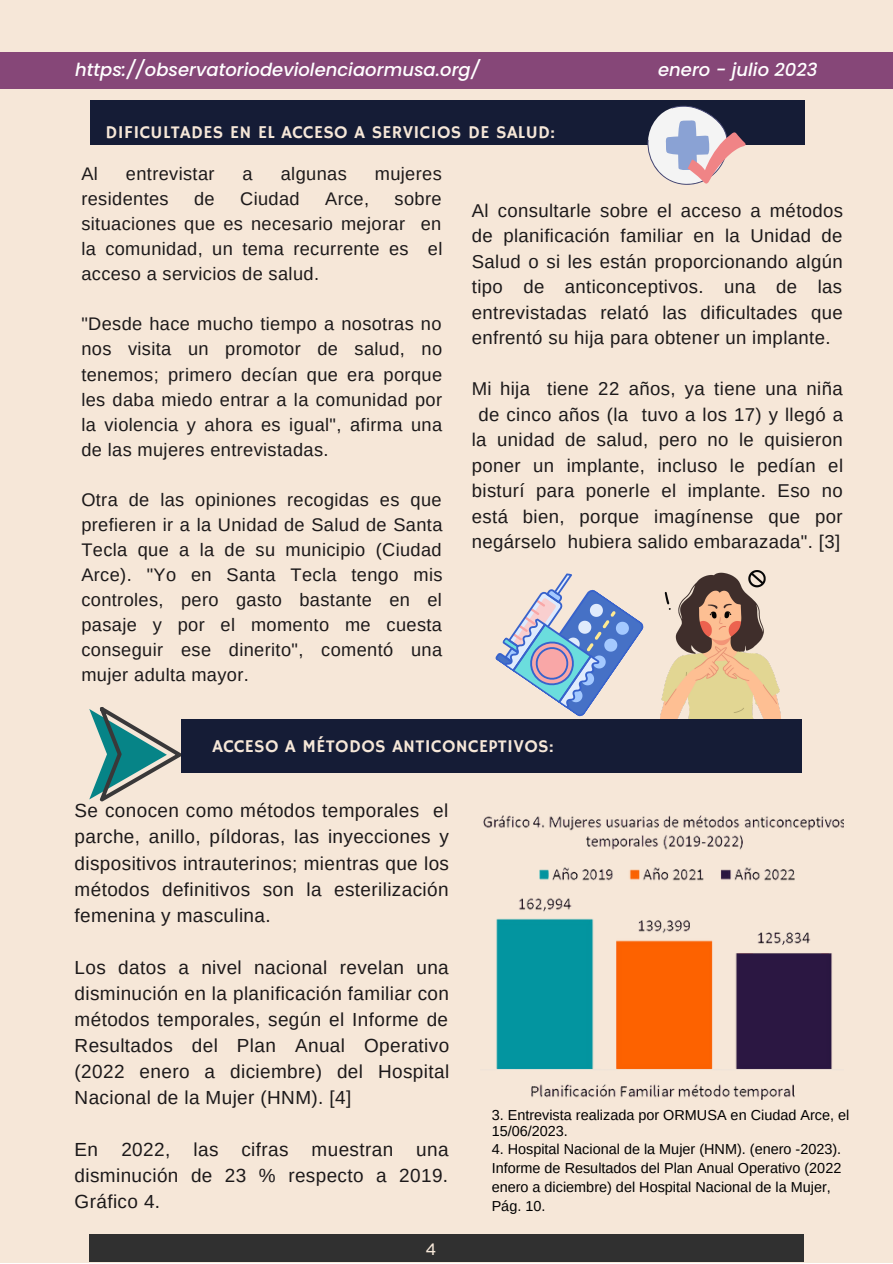
<style>
.page{position:relative;width:893px;height:1264px;background:#fff}
.page>*{position:absolute;margin:0;border:0;box-sizing:border-box;transform-origin:0 0}
.t1{font:18.9px/26.1px "Arimo";letter-spacing:.02em;color:#1c191a;text-align:justify}
.t2{font:18.6px/25.5px "Arimo";letter-spacing:.02em;color:#1c191a;text-align:justify}
.t3{font:18.15px/25px "Arimo";letter-spacing:.02em;color:#1c191a;text-align:justify}
.t4{font:18px "Hammersmith One";letter-spacing:.02em;color:#f6e7d8}
.t5{font:italic 500 18px "Poppins";color:#fff}
.t6{font:17.25px "Clear Sans";color:#f6e7d8}
.t7{font:14.4px/19px "Arimo";color:#000}
</style>
<div class="page">
<div style="left:0;top:0;width:892px;height:1262px;background:#f6e7d8"></div>
<div style="left:0;top:52px;width:892px;height:37px;background:#864778"></div>
<div style="left:89px;top:1234px;width:714px;height:27px;background:#303030"></div>
<svg style="left:89px;top:707px;width:92px;height:94px"></svg>
<img style="left:660px;top:570px;width:120px;height:149px">
<div style="left:181px;top:719px;width:620px;height:53px;background:#151c36"></div>
<svg style="left:495px;top:573px;width:149px;height:144px"></svg>
<div style="left:90px;top:100px;width:714px;height:45px;background:#151c36"></div>
<svg style="left:647px;top:105px;width:98px;height:80px"></svg>
<img style="left:483px;top:815px;width:360px;height:285px">
<p class="t5" style="left:75px;top:57px;width:406px">https://observatoriodeviolenciaormusa.org/</p>
<p class="t5" style="left:658px;top:57px;width:161px">enero - julio 2023</p>
<p class="t4" style="left:105px;top:121px;width:451px">DIFICULTADES EN EL ACCESO A SERVICIOS DE SALUD:</p>
<p class="t3" style="left:81px;top:161px;width:18px">Al</p>
<p class="t3" style="left:126px;top:161px;width:90px">entrevistar</p>
<p class="t3" style="left:242px;top:161px;width:12px">a</p>
<p class="t3" style="left:281px;top:161px;width:67px">algunas</p>
<p class="t3" style="left:375px;top:161px;width:68px">mujeres</p>
<p class="t3" style="left:81px;top:186px;width:89px">residentes</p>
<p class="t3" style="left:194px;top:186px;width:22px">de</p>
<p class="t3" style="left:240px;top:186px;width:61px">Ciudad</p>
<p class="t3" style="left:325px;top:186px;width:45px">Arce,</p>
<p class="t3" style="left:81px;top:186px;width:362px;text-indent:313px">sobre situaciones que es necesario mejorar en la comunidad, un tema recurrente es el acceso a servicios de salud.</p>
<p class="t3" style="left:81px;top:311px;width:362px">"Desde hace mucho tiempo a nosotras no nos visita un promotor de salud, no tenemos; primero decían que era porque les daba miedo entrar a la comunidad por la violencia y ahora es igual", afirma una de las mujeres entrevistadas.</p>
<p class="t3" style="left:81px;top:487px;width:362px">Otra de las opiniones recogidas es que prefieren ir a la Unidad de Salud de Santa Tecla que a la de su municipio (Ciudad Arce). "Yo en Santa Tecla tengo mis controles, pero gasto bastante en el pasaje y por el momento me cuesta conseguir ese dinerito", comentó una mujer adulta mayor.</p>
<p class="t2" style="left:472px;top:197px;width:373px">Al consultarle sobre el acceso a métodos de planificación familiar en la Unidad de Salud o si les están proporcionando algún tipo de anticonceptivos. una de las entrevistadas relató las dificultades que enfrentó su hija para obtener un implante.</p>
<p class="t2" style="left:472px;top:376px;width:373px;text-align:center">Mi hija tiene 22 años, ya tiene una niña de cinco años (la tuvo a los 17) y llegó a la unidad de salud, pero no le quisieron poner un implante, incluso le pedían el bisturí para ponerle el implante. Eso no está bien, porque imagínense que por negárselo hubiera salido embarazada". [3]</p>
<p class="t4" style="left:212px;top:736px;width:342px">ACCESO A MÉTODOS ANTICONCEPTIVOS:</p>
<p class="t1" style="left:75px;top:797px;width:376px">Se conocen como métodos temporales el parche, anillo, píldoras, las inyecciones y dispositivos intrauterinos; mientras que los métodos definitivos son la esterilización femenina y masculina.</p>
<p class="t1" style="left:75px;top:954px;width:376px">Los datos a nivel nacional revelan una disminución en la planificación familiar con métodos temporales, según el Informe de Resultados del Plan Anual Operativo (2022 enero a diciembre) del Hospital Nacional de la Mujer (HNM). [4]</p>
<p class="t1" style="left:75px;top:1136px;width:375px">En 2022, las cifras muestran una disminución de 23 % respecto a 2019.<br>Gráfico 4.</p>
<p class="t6" style="left:425px;top:1236px;width:12px">4</p>
<p class="t7" style="left:491px;top:1107px;width:359px;line-height:15.8px">3. Entrevista realizada por ORMUSA en Ciudad Arce, el<br>15/06/2023.</p>
<p class="t7" style="left:491px;top:1139px;width:351px">4. Hospital Nacional de la Mujer (HNM). (enero -2023).<br>Informe de Resultados del Plan Anual Operativo (2022 enero a diciembre) del Hospital Nacional de la Mujer, Pág. 10.</p>
</div>
